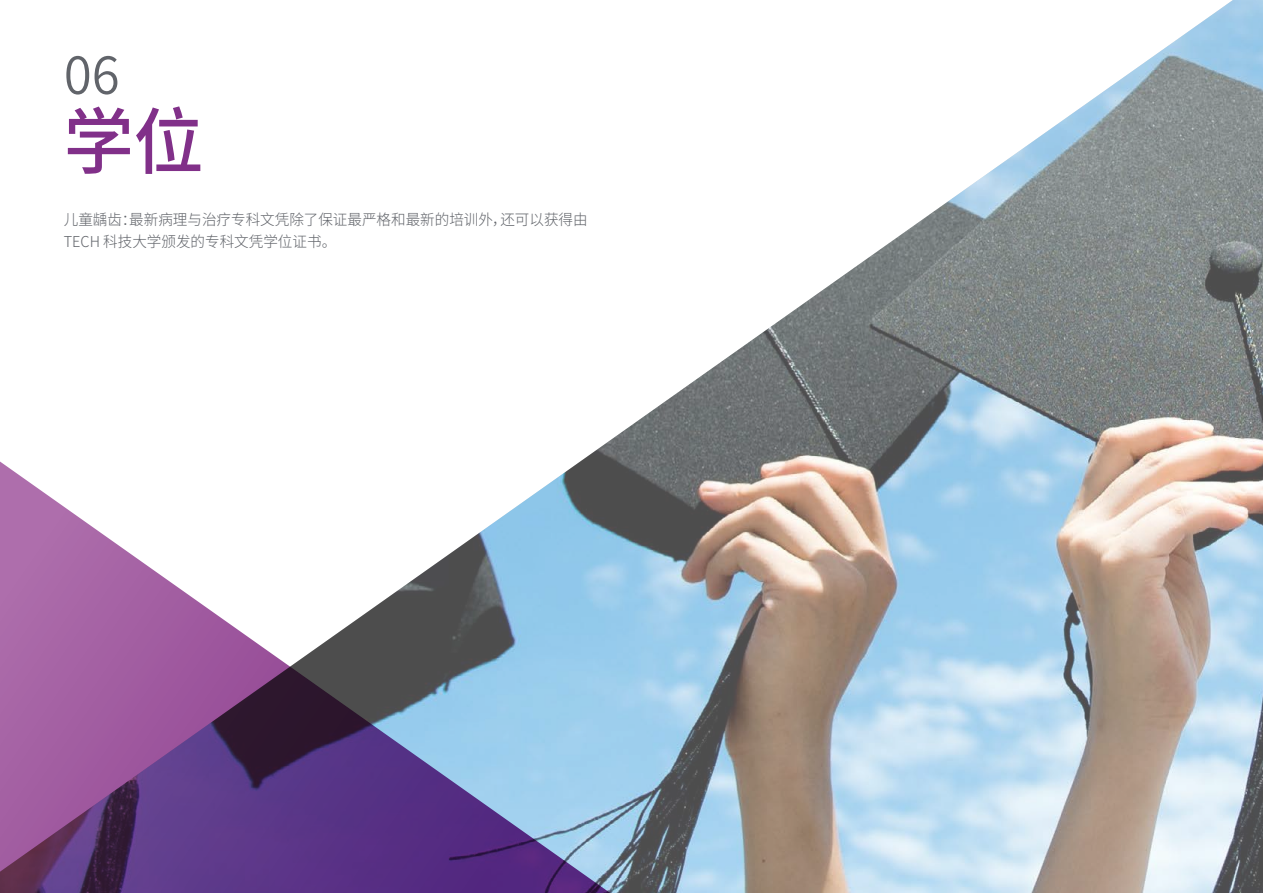
<style>
.page{position:relative;width:1263px;height:893px;background:#fff}
.page>*{position:absolute;margin:0;border:0;box-sizing:border-box;transform-origin:0 0}
.t1{font:500 72px "Source Han Sans CN";color:#813089}
.t2{font:52.5px "Source Han Sans CN";color:#61646a}
.t3{font:300 15px/22.5px "Source Han Sans CN";color:#61646a}
</style>
<div class="page">
<img style="left:602px;top:0;width:661px;height:893px">
<svg style="left:0;top:446px;width:640px;height:447px"></svg>
<h2 class="t2" style="left:64px;top:45px;width:57px">06</h2>
<h1 class="t1" style="left:64px;top:101px;width:141px">学位</h1>
<p class="t3" style="left:64px;top:208px;width:525px">儿童龋齿：最新病理与治疗专科文凭除了保证最严格和最新的培训外，还可以获得由<br>TECH 科技大学颁发的专科文凭学位证书。</p>
</div>
